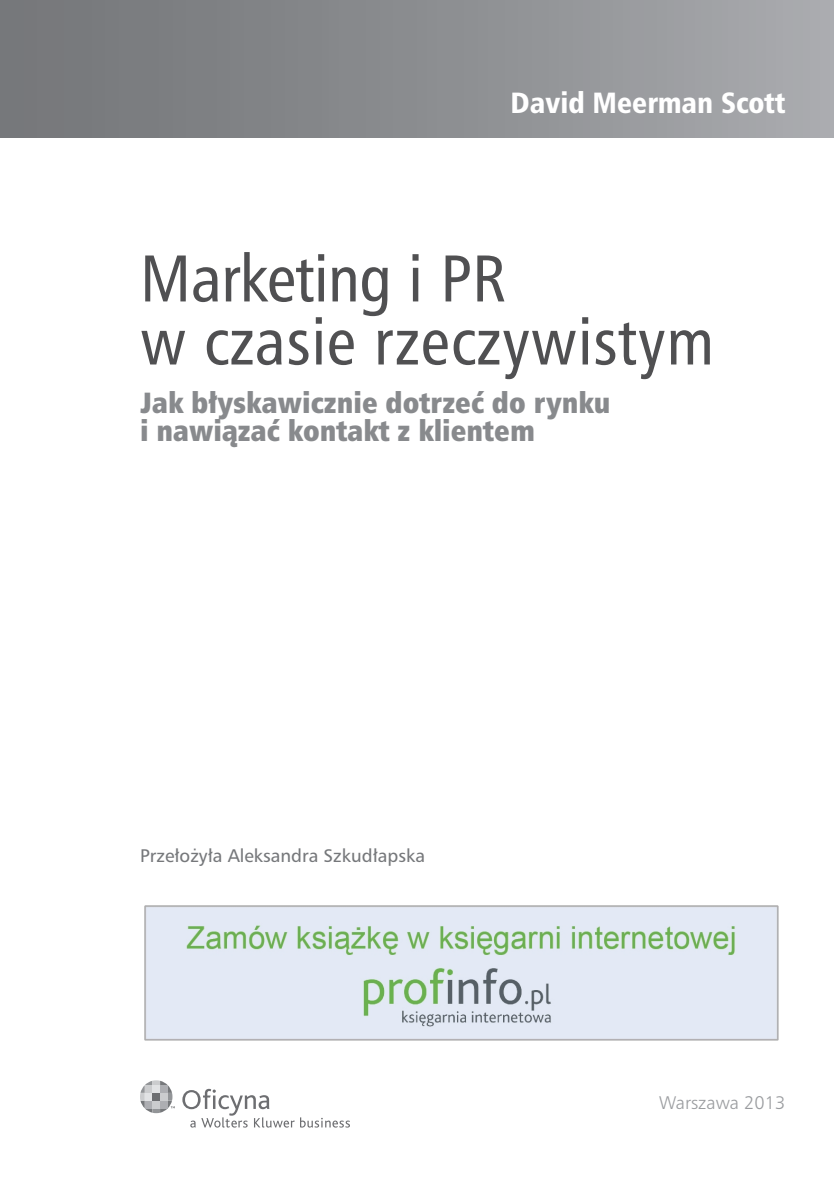
<style>
.page{position:relative;width:834px;height:1191px;background:#fff}
.page>*{position:absolute;margin:0;border:0;box-sizing:border-box;transform-origin:0 0}
.t1{font:63.88px/63px "Humnst 777 Cn PL";letter-spacing:.01em;color:#505052}
.t2{font:28.35px/28.3px "Humnst 777 X Blk Cn PL";color:#888a8d}
.t3{font:28.35px "Humnst 777 Blk Cn PL";color:#fff}
.t4{font:17.5px "Humnst 777 PL";color:#76787b}
.t5{font:17.5px "Humnst 777 Lt PL";color:#9a9c9f}
</style>
<div class="page">
<svg style="left:140px;top:1080px;width:35px;height:33px"></svg>
<svg style="left:182px;top:1088px;width:168px;height:39px"></svg>
<div style="left:0;top:0;width:833px;height:137px;background:linear-gradient(to right,#717476,#a8a9ad)"></div>
<img style="left:145px;top:905px;width:633px;height:135px">
<p class="t3" style="left:510px;top:84px;width:276px">David Meerman Scott</p>
<h1 class="t1" style="left:140px;top:246px;width:575px">Marketing i PR<br>w czasie rzeczywistym</h1>
<p class="t2" style="left:140px;top:388px;width:472px">Jak błyskawicznie dotrzeć do rynku i nawiązać kontakt z klientem</p>
<p class="t4" style="left:140px;top:844px;width:286px">Przełożyła Aleksandra Szkudłapska</p>
<p class="t5" style="left:659px;top:1091px;width:128px">Warszawa 2013</p>
</div>
